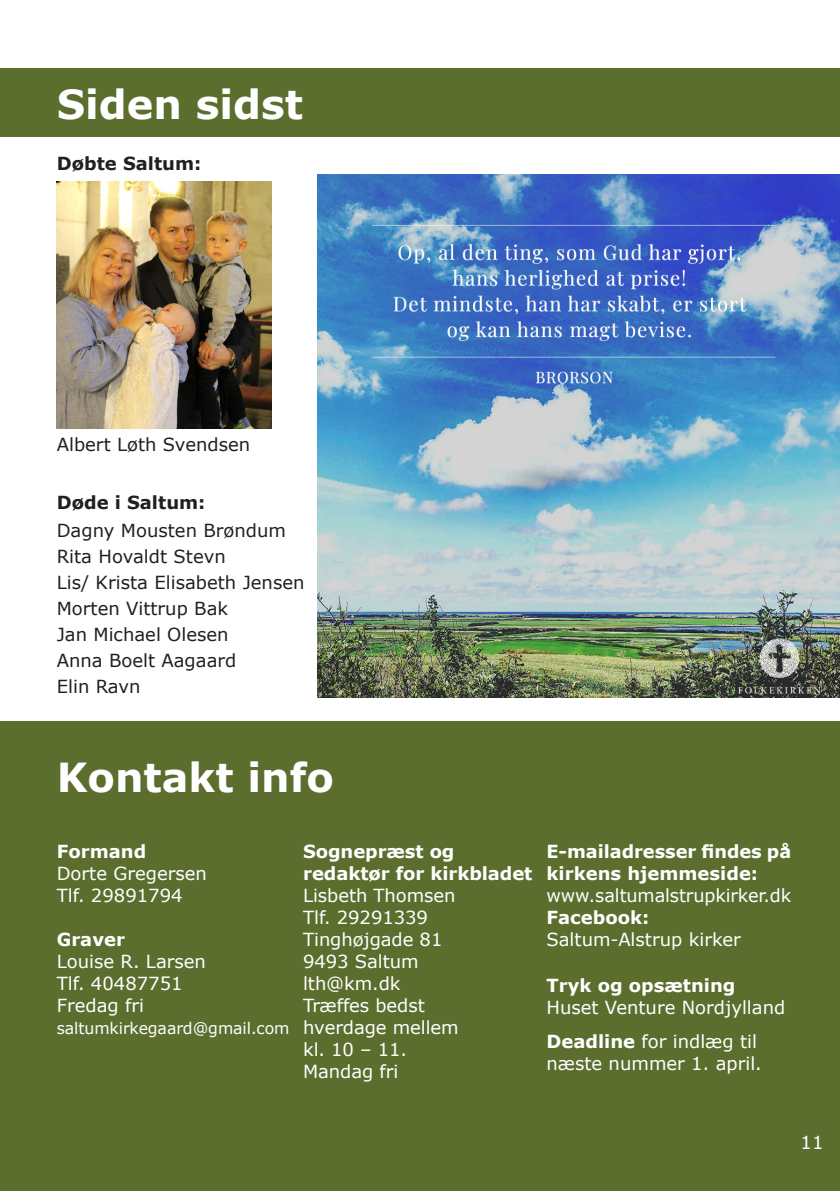
<style>
.page{position:relative;width:840px;height:1191px;background:#fff}
.page>*{position:absolute;margin:0;border:0;box-sizing:border-box;transform-origin:0 0}
.Brødtekst{font:700 40px "Verdana";color:#fff}
.Overskrift{font:700 40px "Verdana";color:#fff}
.Brødtekst-2{font:18px "Verdana";color:#fff}
.Brødtekst-3{font:18px "Verdana";color:#231f20}
.Brødtekst-4{font:700 18px/22px "Verdana";color:#fff}
.Brødtekst-5{font:700 18px "Verdana";color:#231f20}
.Brødtekst-6{font:16px "Verdana";letter-spacing:-.005em;color:#fff}
.s1{font-weight:400}
.s2{font-weight:700}
</style>
<div class="page">
<img style="left:317px;top:174px;width:522px;height:523px">
<div style="left:0;top:721px;width:839px;height:470px;background:#5b6e2e"></div>
<div style="left:0;top:68px;width:839px;height:68px;background:#5b6e2e"></div>
<img style="left:57px;top:181px;width:214px;height:247px">
<p class="Overskrift" style="left:57px;top:78px;width:248px">Siden sidst</p>
<p class="Brødtekst-5" style="left:57px;top:151px;width:146px">Døbte Saltum:</p>
<p class="Brødtekst-3" style="left:57px;top:433px;width:195px">Albert Løth Svendsen</p>
<p class="Brødtekst-5" style="left:57px;top:490px;width:150px">Døde i Saltum:</p>
<p class="Brødtekst-3" style="left:57px;top:519px;width:230px">Dagny Mousten Brøndum</p>
<p class="Brødtekst-3" style="left:57px;top:545px;width:170px">Rita Hovaldt Stevn</p>
<p class="Brødtekst-3" style="left:57px;top:571px;width:249px">Lis/ Krista Elisabeth Jensen</p>
<p class="Brødtekst-3" style="left:57px;top:597px;width:173px">Morten Vittrup Bak</p>
<p class="Brødtekst-3" style="left:57px;top:623px;width:173px">Jan Michael Olesen</p>
<p class="Brødtekst-3" style="left:57px;top:649px;width:181px">Anna Boelt Aagaard</p>
<p class="Brødtekst-3" style="left:57px;top:675px;width:85px">Elin Ravn</p>
<p class="Brødtekst" style="left:57px;top:751px;width:279px">Kontakt info</p>
<p class="Brødtekst-4" style="left:57px;top:840px;width:91px">Formand</p>
<p class="Brødtekst-2" style="left:57px;top:862px;width:152px">Dorte Gregersen</p>
<p class="Brødtekst-2" style="left:57px;top:884px;width:127px">Tlf. 29891794</p>
<p class="Brødtekst-4" style="left:57px;top:928px;width:70px">Graver</p>
<p class="Brødtekst-2" style="left:57px;top:950px;width:151px">Louise R. Larsen</p>
<p class="Brødtekst-2" style="left:57px;top:972px;width:127px">Tlf. 40487751</p>
<p class="Brødtekst-2" style="left:57px;top:994px;width:89px">Fredag fri</p>
<p class="Brødtekst-6" style="left:57px;top:1018px;width:234px">saltumkirkegaard@gmail.com</p>
<p class="Brødtekst-4" style="left:303px;top:840px;width:153px">Sognepræst og</p>
<p class="Brødtekst-4" style="left:303px;top:862px;width:231px">redaktør for kirkbladet<br><span class="s1">Lisbeth Thomsen</span></p>
<p class="Brødtekst-2" style="left:303px;top:906px;width:126px">Tlf. 29291339</p>
<p class="Brødtekst-2" style="left:303px;top:928px;width:141px">Tinghøjgade 81</p>
<p class="Brødtekst-2" style="left:303px;top:950px;width:117px">9493 Saltum</p>
<p class="Brødtekst-2" style="left:303px;top:972px;width:99px">lth@km.dk</p>
<p class="Brødtekst-2" style="left:303px;top:994px;width:123px">Træffes bedst</p>
<p class="Brødtekst-2" style="left:303px;top:1016px;width:157px">hverdage mellem</p>
<p class="Brødtekst-2" style="left:303px;top:1038px;width:105px">kl. 10 – 11.</p>
<p class="Brødtekst-2" style="left:303px;top:1060px;width:97px">Mandag fri</p>
<p class="Brødtekst-4" style="left:546px;top:840px;width:246px">E-mailadresser findes på kirkens hjemmeside:</p>
<p class="Brødtekst-2" style="left:546px;top:884px;width:246px">www.saltumalstrupkirker.dk</p>
<p class="Brødtekst-4" style="left:546px;top:906px;width:104px">Facebook:</p>
<p class="Brødtekst-2" style="left:546px;top:928px;width:196px">Saltum-Alstrup kirker</p>
<p class="Brødtekst-4" style="left:546px;top:974px;width:190px">Tryk og opsætning</p>
<p class="Brødtekst-2" style="left:546px;top:996px;width:240px">Huset Venture Nordjylland</p>
<p class="Brødtekst-2" style="left:546px;top:1030px;width:212px"><span class="s2">Deadline</span> for indlæg til</p>
<p class="Brødtekst-2" style="left:546px;top:1052px;width:217px">næste nummer 1. april.</p>
<p class="Brødtekst-2" style="left:800px;top:1130px;width:24px">11</p>
</div>
